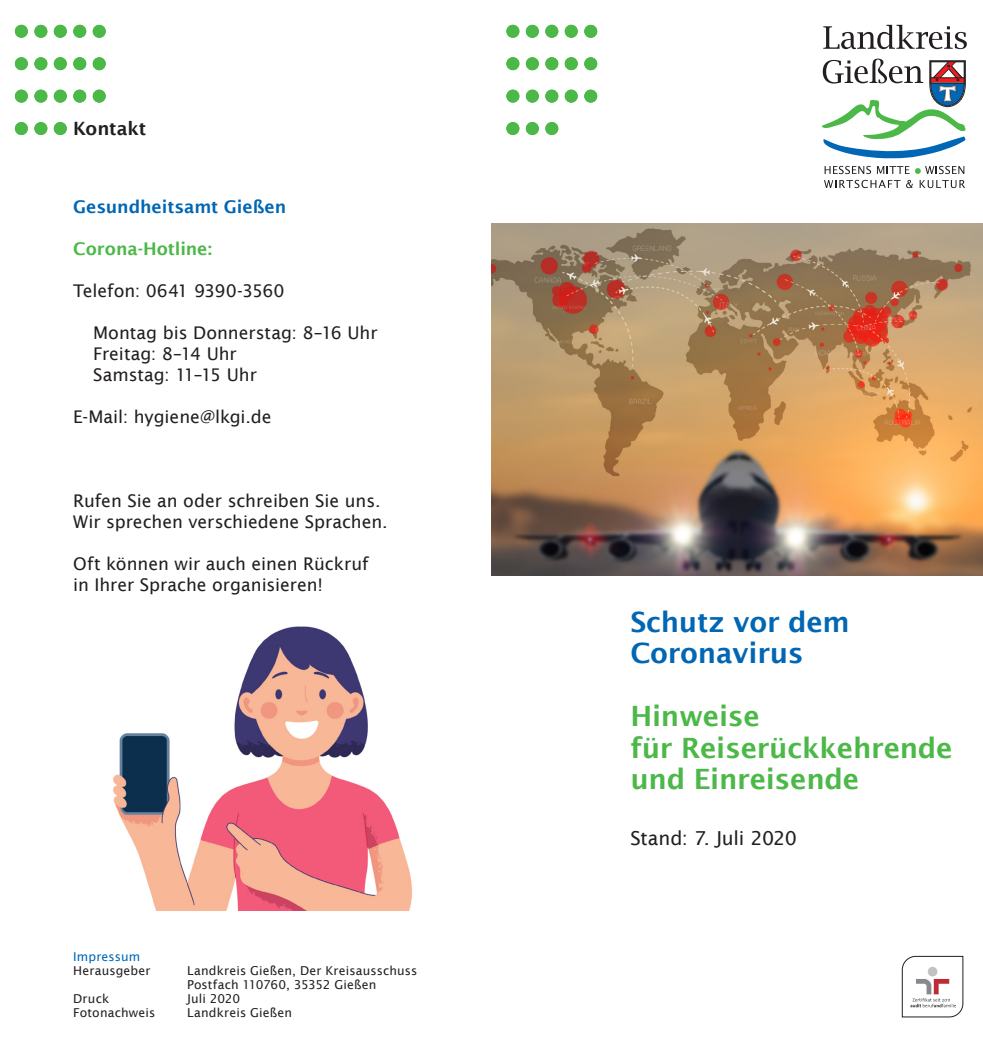
<style>
.page{position:relative;width:983px;height:1042px;background:#fff}
.page>*{position:absolute;margin:0;border:0;box-sizing:border-box;transform-origin:0 0}
.Titelblatt_Überschri{font:600 28px/31.5px "Lucida Sans";letter-spacing:-.01em;color:#4cb848}
.Titelblatt_Überschri-2{font:600 28px "Lucida Sans";letter-spacing:-.01em;color:#0166b3}
.Titelblatt_Text__11{font:19.25px "Lucida Sans";letter-spacing:-.015em;color:#231f20}
.Seitenkopf_Überschri{font:600 18.38px "Lucida Sans";letter-spacing:-.01em;color:#231f20}
.Seite_Text__9_11_Luc{font:17.5px "Lucida Sans";color:#231f20}
.Seite_Überschrift_1{font:600 17.5px "Lucida Sans";letter-spacing:-.005em;color:#0166b3}
.Seite_Überschrift_2{font:600 17.5px "Lucida Sans";color:#4cb848}
.Seite_Text__9_11_Luc-2{font:12.25px "Lucida Sans";letter-spacing:.015em;color:#231f20}
.Seite_Text__9_11_Luc-3{font:12.25px "Lucida Sans";letter-spacing:.01em;color:#0166b3}
.Seite_Text__9_11_Luc-4{font:12.25px "Lucida Sans";letter-spacing:-.005em;color:#231f20}
</style>
<div class="page">
<img style="left:491px;top:223px;width:491px;height:352px">
<img style="left:113px;top:626px;width:300px;height:284px">
<svg style="left:823px;top:25px;width:143px;height:24px"></svg>
<svg style="left:821px;top:59px;width:144px;height:100px"></svg>
<svg style="left:824px;top:166px;width:46px;height:8px"></svg>
<svg style="left:824px;top:180px;width:88px;height:8px"></svg>
<svg style="left:919px;top:180px;width:45px;height:8px"></svg>
<svg style="left:877px;top:166px;width:87px;height:8px"></svg>
<svg style="left:901px;top:956px;width:62px;height:61px"></svg>
<div style="left:34px;top:25px;width:13px;height:13px;background:#4cb848;border-radius:50%"></div>
<div style="left:54px;top:25px;width:13px;height:13px;background:#4cb848;border-radius:50%"></div>
<div style="left:73px;top:25px;width:13px;height:13px;background:#4cb848;border-radius:50%"></div>
<div style="left:93px;top:25px;width:13px;height:13px;background:#4cb848;border-radius:50%"></div>
<div style="left:15px;top:25px;width:13px;height:13px;background:#4cb848;border-radius:50%"></div>
<div style="left:34px;top:57px;width:13px;height:13px;background:#4cb848;border-radius:50%"></div>
<div style="left:54px;top:57px;width:13px;height:13px;background:#4cb848;border-radius:50%"></div>
<div style="left:73px;top:57px;width:13px;height:13px;background:#4cb848;border-radius:50%"></div>
<div style="left:93px;top:57px;width:13px;height:13px;background:#4cb848;border-radius:50%"></div>
<div style="left:15px;top:57px;width:13px;height:13px;background:#4cb848;border-radius:50%"></div>
<div style="left:34px;top:90px;width:13px;height:13px;background:#4cb848;border-radius:50%"></div>
<div style="left:54px;top:90px;width:13px;height:13px;background:#4cb848;border-radius:50%"></div>
<div style="left:73px;top:90px;width:13px;height:13px;background:#4cb848;border-radius:50%"></div>
<div style="left:93px;top:90px;width:13px;height:13px;background:#4cb848;border-radius:50%"></div>
<div style="left:15px;top:90px;width:13px;height:13px;background:#4cb848;border-radius:50%"></div>
<div style="left:34px;top:122px;width:13px;height:13px;background:#4cb848;border-radius:50%"></div>
<div style="left:54px;top:122px;width:13px;height:13px;background:#4cb848;border-radius:50%"></div>
<div style="left:15px;top:122px;width:13px;height:13px;background:#4cb848;border-radius:50%"></div>
<div style="left:525px;top:25px;width:13px;height:13px;background:#4cb848;border-radius:50%"></div>
<div style="left:545px;top:25px;width:13px;height:13px;background:#4cb848;border-radius:50%"></div>
<div style="left:564px;top:25px;width:13px;height:13px;background:#4cb848;border-radius:50%"></div>
<div style="left:584px;top:25px;width:13px;height:13px;background:#4cb848;border-radius:50%"></div>
<div style="left:506px;top:25px;width:13px;height:13px;background:#4cb848;border-radius:50%"></div>
<div style="left:525px;top:57px;width:13px;height:13px;background:#4cb848;border-radius:50%"></div>
<div style="left:545px;top:57px;width:13px;height:13px;background:#4cb848;border-radius:50%"></div>
<div style="left:564px;top:57px;width:13px;height:13px;background:#4cb848;border-radius:50%"></div>
<div style="left:584px;top:57px;width:13px;height:13px;background:#4cb848;border-radius:50%"></div>
<div style="left:506px;top:57px;width:13px;height:13px;background:#4cb848;border-radius:50%"></div>
<div style="left:525px;top:90px;width:13px;height:13px;background:#4cb848;border-radius:50%"></div>
<div style="left:545px;top:90px;width:13px;height:13px;background:#4cb848;border-radius:50%"></div>
<div style="left:564px;top:90px;width:13px;height:13px;background:#4cb848;border-radius:50%"></div>
<div style="left:584px;top:90px;width:13px;height:13px;background:#4cb848;border-radius:50%"></div>
<div style="left:506px;top:90px;width:13px;height:13px;background:#4cb848;border-radius:50%"></div>
<div style="left:525px;top:122px;width:13px;height:13px;background:#4cb848;border-radius:50%"></div>
<div style="left:545px;top:122px;width:13px;height:13px;background:#4cb848;border-radius:50%"></div>
<div style="left:506px;top:122px;width:13px;height:13px;background:#4cb848;border-radius:50%"></div>
<p class="Seitenkopf_Überschri" style="left:73px;top:118px;width:75px">Kontakt</p>
<p class="Seite_Überschrift_1" style="left:73px;top:197px;width:214px">Gesundheitsamt Gießen</p>
<p class="Seite_Überschrift_2" style="left:73px;top:239px;width:140px">Corona-Hotline:</p>
<p class="Seite_Text__9_11_Luc" style="left:73px;top:281px;width:213px">Telefon: 0641 9390-3560</p>
<p class="Seite_Text__9_11_Luc" style="left:93px;top:323px;width:286px">Montag bis Donnerstag: 8–16 Uhr</p>
<p class="Seite_Text__9_11_Luc" style="left:93px;top:344px;width:145px">Freitag: 8–14 Uhr</p>
<p class="Seite_Text__9_11_Luc" style="left:93px;top:365px;width:165px">Samstag: 11–15 Uhr</p>
<p class="Seite_Text__9_11_Luc" style="left:73px;top:407px;width:200px">E-Mail: hygiene@lkgi.de</p>
<p class="Seite_Text__9_11_Luc" style="left:73px;top:491px;width:309px">Rufen Sie an oder schreiben Sie uns.</p>
<p class="Seite_Text__9_11_Luc" style="left:73px;top:512px;width:316px">Wir sprechen verschiedene Sprachen.</p>
<p class="Seite_Text__9_11_Luc" style="left:73px;top:554px;width:297px">Oft können wir auch einen Rückruf</p>
<p class="Seite_Text__9_11_Luc" style="left:73px;top:575px;width:251px">in Ihrer Sprache organisieren!</p>
<p class="Seite_Text__9_11_Luc-3" style="left:73px;top:950px;width:68px">Impressum</p>
<p class="Seite_Text__9_11_Luc-2" style="left:73px;top:964px;width:79px">Herausgeber</p>
<p class="Seite_Text__9_11_Luc-2" style="left:187px;top:964px;width:232px">Landkreis Gießen, Der Kreisausschuss</p>
<p class="Seite_Text__9_11_Luc-2" style="left:187px;top:978px;width:191px">Postfach 110760, 35352 Gießen</p>
<p class="Seite_Text__9_11_Luc-2" style="left:73px;top:992px;width:37px">Druck</p>
<p class="Seite_Text__9_11_Luc-4" style="left:187px;top:992px;width:54px">Juli 2020</p>
<p class="Seite_Text__9_11_Luc-2" style="left:73px;top:1006px;width:84px">Fotonachweis</p>
<p class="Seite_Text__9_11_Luc-2" style="left:187px;top:1006px;width:107px">Landkreis Gießen</p>
<p class="Titelblatt_Überschri-2" style="left:630px;top:606px;width:221px">Schutz vor dem</p>
<p class="Titelblatt_Überschri-2" style="left:630px;top:637px;width:175px">Coronavirus</p>
<p class="Titelblatt_Überschri" style="left:630px;top:700px;width:131px">Hinweise</p>
<p class="Titelblatt_Überschri" style="left:630px;top:732px;width:323px">für Reiserückkehrende und Einreisende</p>
<p class="Titelblatt_Text__11" style="left:630px;top:827px;width:168px">Stand: 7. Juli 2020</p>
</div>
